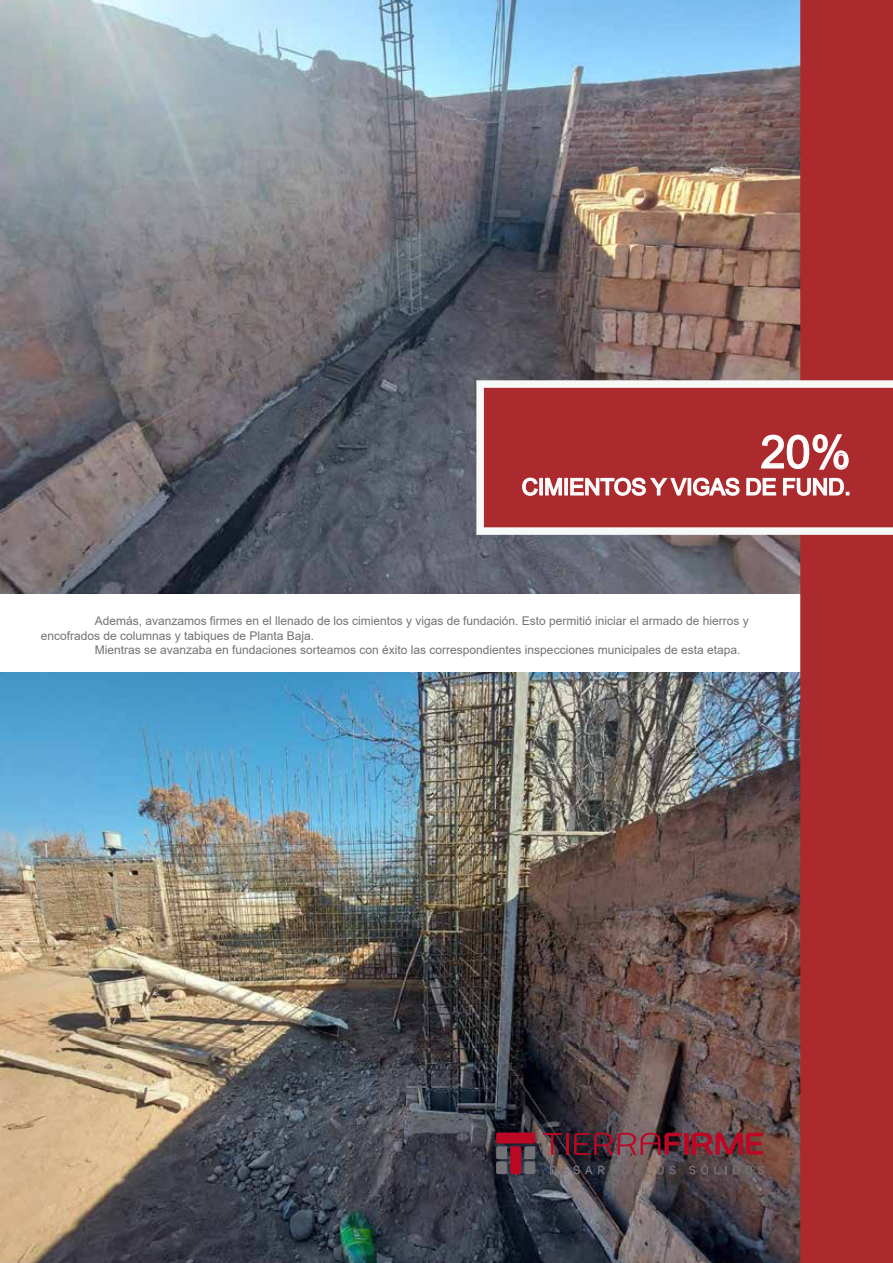
<style>
.page{position:relative;width:893px;height:1263px;background:#fff}
.page>*{position:absolute;margin:0;border:0;box-sizing:border-box;transform-origin:0 0}
.t1{font:45px "Arial";color:#fff}
.t2{font:22.5px "Arial";color:#fff}
.t3{font:12px "Arial";color:#727277}
</style>
<div class="page">
<img style="left:0;top:672px;width:800px;height:591px">
<img style="left:0;top:1px;width:800px;height:592px">
<div style="left:800px;top:0;width:93px;height:1263px;background:#ab2a2d"></div>
<svg style="left:476px;top:380px;width:417px;height:155px;background:#b64b4e"></svg>
<svg style="left:521px;top:472px;width:42px;height:25px"></svg>
<div style="left:564px;top:478px;width:4px;height:17px;border:2px solid #fff"></div>
<svg style="left:569px;top:433px;width:280px;height:65px;background:#b74a4d"></svg>
<svg style="left:543px;top:1133px;width:19px;height:22px"></svg>
<hr style="left:567px;top:1133px;width:2px;height:22px;background:#bc0824">
<svg style="left:574px;top:1133px;width:107px;height:22px;background:#6a2d39"></svg>
<div style="left:684px;top:1133px;width:5px;height:22px;background:#bc0824"></div>
<svg style="left:692px;top:1132px;width:71px;height:23px;background:#8e2836"></svg>
<svg style="left:550px;top:1166px;width:6px;height:8px"></svg>
<svg style="left:562px;top:1165px;width:30px;height:9px"></svg>
<svg style="left:598px;top:1165px;width:31px;height:9px"></svg>
<svg style="left:635px;top:1166px;width:5px;height:8px"></svg>
<svg style="left:646px;top:1166px;width:5px;height:8px"></svg>
<svg style="left:657px;top:1165px;width:19px;height:9px"></svg>
<svg style="left:689px;top:1163px;width:19px;height:11px"></svg>
<svg style="left:714px;top:1166px;width:13px;height:8px"></svg>
<svg style="left:733px;top:1166px;width:6px;height:8px"></svg>
<svg style="left:745px;top:1165px;width:7px;height:9px"></svg>
<svg style="left:758px;top:1165px;width:6px;height:9px"></svg>
<div style="left:496px;top:1132px;width:39px;height:11px;background:#bc0824;border-radius:2px"></div>
<div style="left:496px;top:1146px;width:11px;height:13px;background:#737277;border-radius:2px"></div>
<div style="left:496px;top:1161px;width:11px;height:13px;background:#737277;border-radius:2px"></div>
<div style="left:524px;top:1146px;width:11px;height:13px;background:#737277;border-radius:2px"></div>
<div style="left:524px;top:1161px;width:11px;height:13px;background:#737277;border-radius:2px"></div>
<div style="left:510px;top:1146px;width:11px;height:28px;background:#bc0824;border-radius:2px"></div>
<h1 class="t1" style="left:761px;top:421px;width:92px">20%</h1>
<h2 class="t2" style="left:522px;top:471px;width:330px">CIMIENTOS Y VIGAS DE FUND.</h2>
<p class="t3" style="left:95px;top:613px;width:655px">Además, avanzamos firmes en el llenado de los cimientos y vigas de fundación. Esto permitió iniciar el armado de hierros y</p>
<p class="t3" style="left:41px;top:627px;width:275px">encofrados de columnas y tabiques de Planta Baja.</p>
<p class="t3" style="left:95px;top:641px;width:647px">Mientras se avanzaba en fundaciones sorteamos con éxito las correspondientes inspecciones municipales de esta etapa.</p>
</div>
